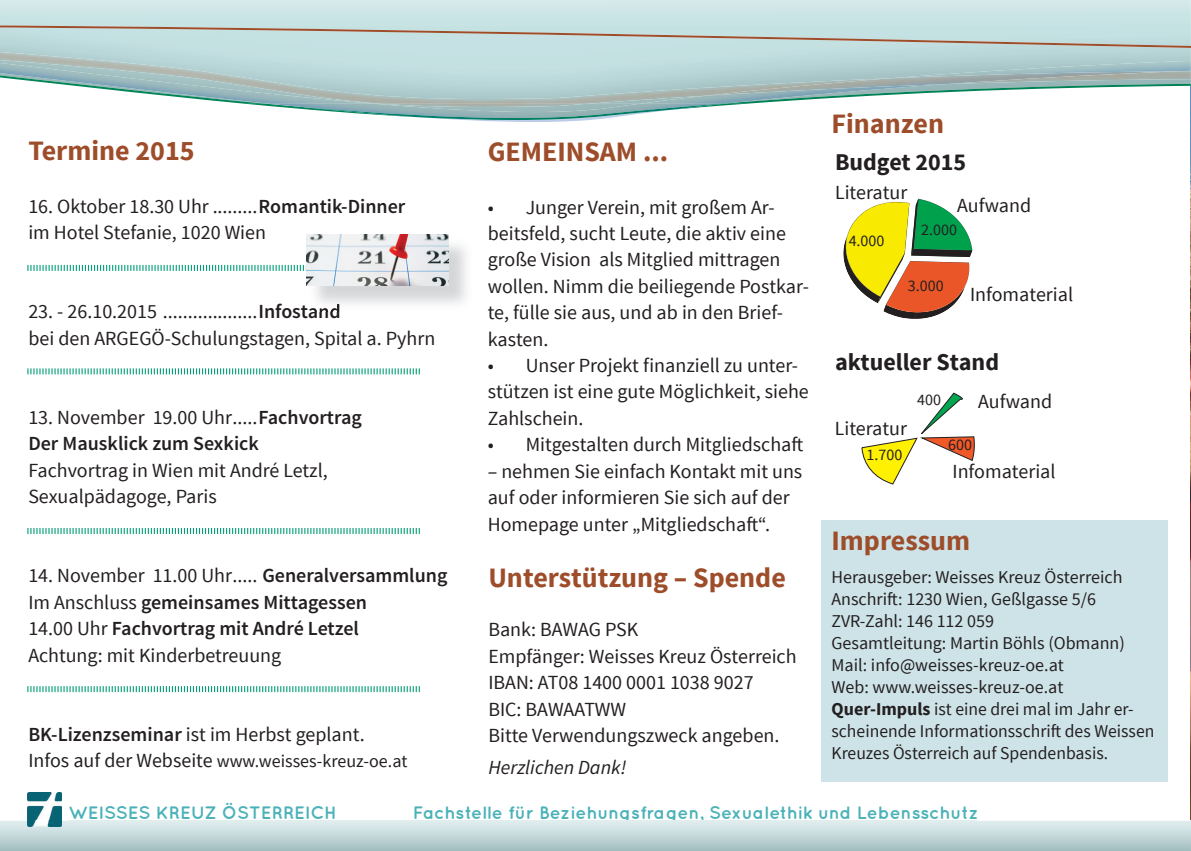
<style>
.page{position:relative;width:1191px;height:851px;background:#fff}
.page>*{position:absolute;margin:0;border:0;box-sizing:border-box;transform-origin:0 0}
.t1{font:700 28px "Source Sans Pro";color:#9e4d2a}
.t2{font:700 24px "Source Sans Pro";color:#231f20}
.t3{font:20px/26.4px "Source Sans Pro";color:#231f20}
.t4{font:600 20px/26.4px "Source Sans Pro";color:#231f20}
.t5{font:italic 20px "Source Sans Pro";color:#231f20}
.t6{font:18px/22px "Source Sans Pro";color:#231f20}
.t7{font:700 18px "Quicksand";color:#4ab2b8}
.t8{font:16px "Source Sans Pro";color:#231f20}
.s1{font-weight:600}
.s2{font-weight:400}
.s3{font-size:20px}
.s4{font-weight:700}
</style>
<div class="page">
<img style="left:1190px;top:104px;width:1px;height:716px">
<div style="left:821px;top:520px;width:347px;height:262px;background:#cee3e8"></div>
<img style="left:181px;top:368px;width:239px;height:6px">
<img style="left:181px;top:528px;width:239px;height:6px">
<img style="left:181px;top:686px;width:239px;height:6px">
<img style="left:70px;top:265px;width:236px;height:6px">
<img style="left:309px;top:237px;width:157px;height:74px">
<img style="left:309px;top:304px;width:30px;height:7px">
<img style="left:306px;top:235px;width:142px;height:50px">
<svg style="left:843px;top:199px;width:129px;height:120px"></svg>
<svg style="left:861px;top:393px;width:114px;height:91px"></svg>
<img style="left:1190px;top:0;width:1px;height:25px">
<img style="left:248px;top:104px;width:494px;height:3px">
<div style="left:0;top:17px;width:1190px;height:8px;background:#c8e3e4"></div>
<img style="left:270px;top:104px;width:24px;height:5px">
<img style="left:294px;top:104px;width:429px;height:16px">
<img style="left:383px;top:104px;width:203px;height:3px">
<img style="left:86px;top:87px;width:780px;height:17px">
<svg style="left:1190px;top:87px;width:1px;height:17px"></svg>
<img style="left:706px;top:87px;width:404px;height:9px">
<svg style="left:0;top:25px;width:1191px;height:62px;background:#b8d1d0"></svg>
<img style="left:0;top:820px;width:1191px;height:30px">
<hr style="left:70px;top:820px;width:907px;height:2px;background:#e1eded">
<img style="left:27px;top:792px;width:34px;height:34px">
<h1 class="t1" style="left:28px;top:133px;width:168px">Termine 2015</h1>
<p class="t3" style="left:28px;top:193px;width:378px">16. Oktober 18.30 Uhr .........<span class="s1">Romantik-Dinner </span>im Hotel Stefanie, 1020 Wien</p>
<p class="t3" style="left:28px;top:298px;width:408px">23. - 26.10.2015 ...................<span class="s1">Infostand<br></span>bei den ARGEGÖ-Schulungstagen, Spital a. Pyhrn</p>
<p class="t4" style="left:28px;top:404px;width:335px"><span class="s2">13. November 19.00 Uhr .....</span>Fachvortrag<br>Der Mausklick zum Sexkick</p>
<p class="t3" style="left:28px;top:457px;width:301px">Fachvortrag in Wien mit André Letzl,<br>Sexualpädagoge, Paris</p>
<p class="t3" style="left:28px;top:562px;width:420px">14. November 11.00 Uhr ..... <span class="s1">Generalversammlung </span>Im Anschluss <span class="s1">gemeinsames Mittagessen<br></span>14.00 Uhr <span class="s1">Fachvortrag mit André Letzel<br></span>Achtung: mit Kinderbetreuung</p>
<p class="t3" style="left:28px;top:721px;width:338px"><span class="s1">BK-Lizenzseminar</span> ist im Herbst geplant.</p>
<p class="t6" style="left:28px;top:750px;width:381px"><span class="s3">Infos auf der Webseite</span> www.weisses-kreuz-oe.at</p>
<h1 class="t1" style="left:488px;top:133px;width:182px">GEMEINSAM ...</h1>
<p class="t3" style="left:488px;top:194px;width:323px">• Junger Verein, mit großem Ar&shy;beitsfeld, sucht Leute, die aktiv eine große Vision als Mitglied mittragen wollen. Nimm die beiliegende Postkar&shy;te, fülle sie aus, und ab in den Brief&shy;kasten.</p>
<p class="t3" style="left:488px;top:352px;width:323px">• Unser Projekt finanziell zu unter&shy;stützen ist eine gute Möglichkeit, siehe<br>Zahlschein.</p>
<p class="t3" style="left:488px;top:432px;width:317px">• Mitgestalten durch Mitgliedschaft</p>
<p class="t3" style="left:488px;top:458px;width:316px">– nehmen Sie einfach Kontakt mit uns auf oder informieren Sie sich auf der<br>Homepage unter „Mitgliedschaft“.</p>
<h1 class="t1" style="left:488px;top:559px;width:299px">Unterstützung – Spende</h1>
<p class="t3" style="left:488px;top:616px;width:310px">Bank: BAWAG PSK<br>Empfänger: Weisses Kreuz Österreich<br>IBAN: AT08 1400 0001 1038 9027<br>BIC: BAWAATWW<br>Bitte Verwendungszweck angeben.</p>
<p class="t5" style="left:488px;top:755px;width:139px">Herzlichen Dank!</p>
<h1 class="t1" style="left:831px;top:105px;width:114px">Finanzen</h1>
<p class="t2" style="left:835px;top:146px;width:133px">Budget 2015</p>
<p class="t3" style="left:835px;top:179px;width:74px">Literatur</p>
<p class="t8" style="left:848px;top:230px;width:37px">4.000</p>
<p class="t3" style="left:957px;top:192px;width:75px">Aufwand</p>
<p class="t8" style="left:921px;top:220px;width:37px">2.000</p>
<p class="t8" style="left:908px;top:276px;width:37px">3.000</p>
<p class="t3" style="left:970px;top:282px;width:105px">Infomaterial</p>
<p class="t2" style="left:835px;top:346px;width:165px">aktueller Stand</p>
<p class="t3" style="left:834px;top:415px;width:74px">Literatur</p>
<p class="t8" style="left:866px;top:444px;width:37px">1.700</p>
<p class="t8" style="left:917px;top:390px;width:25px">400</p>
<p class="t3" style="left:978px;top:388px;width:75px">Aufwand</p>
<p class="t8" style="left:948px;top:434px;width:25px">600</p>
<p class="t3" style="left:952px;top:458px;width:105px">Infomaterial</p>
<h1 class="t1" style="left:831px;top:522px;width:140px">Impressum</h1>
<p class="t6" style="left:831px;top:566px;width:324px">Herausgeber: Weisses Kreuz Österreich Anschrift: 1230 Wien, Geßlgasse 5/6<br>ZVR-Zahl: 146 112 059<br>Gesamtleitung: Martin Böhls (Obmann)<br>Mail: info@weisses-kreuz-oe.at<br>Web: www.weisses-kreuz-oe.at <span class="s4">Quer-Impuls</span> ist eine drei mal im Jahr er&shy;scheinende Informationsschrift des Weissen Kreuzes Österreich auf Spendenbasis.</p>
<p class="t7" style="left:68px;top:802px;width:270px">WEISSES KREUZ ÖSTERREICH</p>
<p class="t7" style="left:413px;top:802px;width:567px">Fachstelle für Beziehungsfragen, Sexualethik und Lebensschutz</p>
</div>
